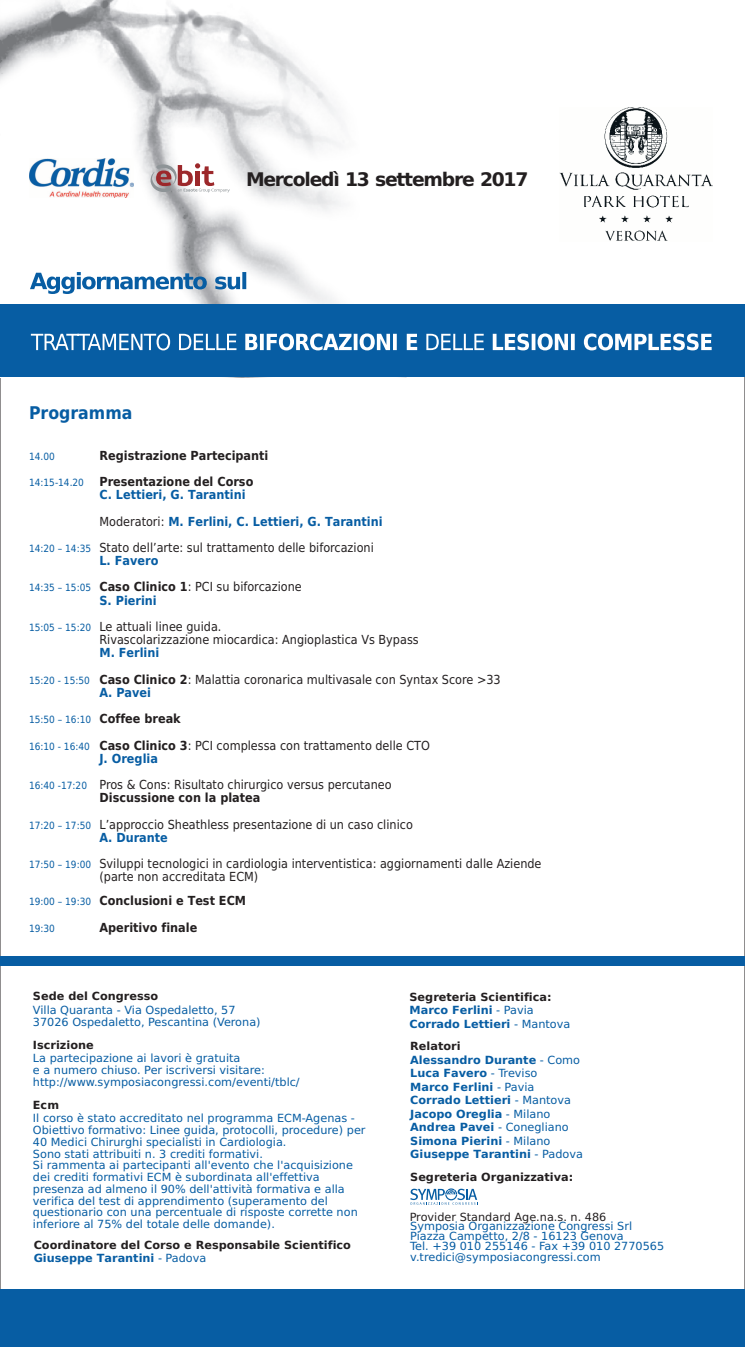
<style>
.page{position:relative;width:745px;height:1347px;background:#fff}
.page>*{position:absolute;margin:0;border:0;box-sizing:border-box;transform-origin:0 0}
.t1{font:700 18.75px "DejaVu Sans";letter-spacing:-.065em;color:#231f20}
.t2{font:700 17.5px "DejaVu Sans Condensed";color:#075da3}
.t3{font:12.5px/13.1px "DejaVu Sans Condensed";color:#231f20}
.t4{font:700 12.5px/26.4px "DejaVu Sans Condensed";color:#075da3}
.t5{font:700 12.5px/26.4px "DejaVu Sans Condensed";color:#231f20}
.t6{font:11.25px/11.8px "DejaVu Sans";color:#075da3}
.t7{font:700 11.25px/13.5px "DejaVu Sans";color:#075da3}
.t8{font:700 11.25px/12.4px "DejaVu Sans";color:#231f20}
.t9{font:11.25px "DejaVu Sans";color:#231f20}
.t10{font:10px "DejaVu Sans Condensed";color:#075da3}
.s1{font-weight:400;color:#231f20}
.s2{font-weight:700}
.s3{color:#075da3}
.s4{font-weight:400;color:#075da3}
.s5{color:#231f20}
.s6{font-weight:400}
</style>
<div class="page">
<img style="left:0;top:0;width:713px;height:304px">
<div style="left:0;top:304px;width:744px;height:72px;background:#075da3"></div>
<div style="left:0;top:956px;width:744px;height:10px;background:#075da3"></div>
<svg style="left:31px;top:333px;width:680px;height:17px"></svg>
<svg style="left:30px;top:272px;width:216px;height:22px"></svg>
<div style="left:0;top:1289px;width:744px;height:57px;background:#075da3"></div>
<img style="left:559px;top:108px;width:153px;height:133px">
<svg style="left:410px;top:1188px;width:67px;height:16px"></svg>
<img style="left:29px;top:159px;width:104px;height:38px">
<svg style="left:150px;top:163px;width:79px;height:30px"></svg>
<h1 class="t1" style="left:246px;top:171px;width:284px">Mercoledì 13 settembre 2017</h1>
<h2 class="t2" style="left:29px;top:406px;width:105px">Programma</h2>
<p class="t10" style="left:29px;top:452px;width:27px">14.00</p>
<p class="t10" style="left:29px;top:478px;width:56px">14:15-14.20</p>
<p class="t4" style="left:99px;top:483px;width:284px">C. Lettieri, G. Tarantini<br><span class="s1">Moderatori:</span> M. Ferlini, C. Lettieri, G. Tarantini</p>
<p class="t10" style="left:29px;top:544px;width:64px">14:20 – 14:35</p>
<p class="t4" style="left:99px;top:548px;width:60px">L. Favero</p>
<p class="t10" style="left:29px;top:584px;width:64px">14:35 – 15:05</p>
<p class="t4" style="left:99px;top:588px;width:59px">S. Pierini</p>
<p class="t10" style="left:29px;top:623px;width:64px">15:05 – 15:20</p>
<p class="t4" style="left:99px;top:641px;width:61px">M. Ferlini</p>
<p class="t10" style="left:29px;top:676px;width:62px">15:20 - 15:50</p>
<p class="t4" style="left:99px;top:680px;width:53px">A. Pavei</p>
<p class="t10" style="left:29px;top:715px;width:64px">15:50 – 16:10</p>
<p class="t10" style="left:29px;top:742px;width:62px">16:10 - 16:40</p>
<p class="t4" style="left:99px;top:746px;width:60px">J. Oreglia</p>
<p class="t10" style="left:29px;top:781px;width:59px">16:40 -17:20</p>
<p class="t10" style="left:29px;top:821px;width:64px">17:20 – 17:50</p>
<p class="t4" style="left:99px;top:825px;width:70px">A. Durante</p>
<p class="t10" style="left:29px;top:860px;width:64px">17:50 – 19:00</p>
<p class="t10" style="left:29px;top:897px;width:64px">19:00 – 19:30</p>
<p class="t10" style="left:29px;top:924px;width:27px">19:30</p>
<p class="t5" style="left:99px;top:443px;width:170px">Registrazione Partecipanti<br>Presentazione del Corso</p>
<p class="t3" style="left:99px;top:542px;width:276px">Stato dell’arte: sul trattamento delle biforcazioni</p>
<p class="t3" style="left:99px;top:581px;width:204px"><span class="s2">Caso Clinico 1</span>: PCI su biforcazione</p>
<p class="t3" style="left:99px;top:621px;width:320px">Le attuali linee guida.<br>Rivascolarizzazione miocardica: Angioplastica Vs Bypass</p>
<p class="t3" style="left:99px;top:674px;width:402px"><span class="s2">Caso Clinico 2</span>: Malattia coronarica multivasale con Syntax Score &gt;33</p>
<p class="t3" style="left:99px;top:707px;width:332px;line-height:26.4px"><span class="s2">Coffee break<br>Caso Clinico 3</span>: PCI complessa con trattamento delle CTO</p>
<p class="t3" style="left:99px;top:779px;width:293px">Pros &amp; Cons: Risultato chirurgico versus percutaneo</p>
<p class="t5" style="left:99px;top:786px;width:162px">Discussione con la platea</p>
<p class="t3" style="left:99px;top:819px;width:315px">L’approccio Sheathless presentazione di un caso clinico</p>
<p class="t3" style="left:99px;top:858px;width:443px">Sviluppi tecnologici in cardiologia interventistica: aggiornamenti dalle Aziende (parte non accreditata ECM)</p>
<p class="t5" style="left:99px;top:888px;width:148px">Conclusioni e Test ECM<br>Aperitivo finale</p>
<p class="t8" style="left:33px;top:991px;width:127px">Sede del Congresso</p>
<p class="t8" style="left:33px;top:1039px;width:62px">Iscrizione</p>
<p class="t6" style="left:33px;top:1005px;width:229px">Villa Quaranta - Via Ospedaletto, 57<br>37026 Ospedaletto, Pescantina (Verona)</p>
<p class="t6" style="left:33px;top:1053px;width:268px">La partecipazione ai lavori è gratuita<br>e a numero chiuso. Per iscriversi visitare: http://www.symposiacongressi.com/eventi/tblc/</p>
<p class="t6" style="left:33px;top:1113px;width:334px">Il corso è stato accreditato nel programma ECM-Agenas - Obiettivo formativo: Linee guida, protocolli, procedure) per 40 Medici Chirurghi specialisti in Cardiologia.<br>Sono stati attribuiti n. 3 crediti formativi.<br>Si rammenta ai partecipanti all'evento che l'acquisizione dei crediti formativi ECM è subordinata all'effettiva presenza ad almeno il 90% dell'attività formativa e alla verifica del test di apprendimento (superamento del questionario con una percentuale di risposte corrette non inferiore al 75% del totale delle domande).</p>
<p class="t8" style="left:33px;top:1099px;width:28px">Ecm</p>
<p class="t8" style="left:34px;top:1240px;width:318px">Coordinatore del Corso e Responsabile Scientifico<br><span class="s3">Giuseppe Tarantini</span> <span class="s4">- Padova</span></p>
<p class="t7" style="left:409px;top:990px;width:162px"><span class="s5">Segreteria Scientifica:<br></span>Marco Ferlini <span class="s6">- Pavia<br></span>Corrado Lettieri <span class="s6">- Mantova</span></p>
<p class="t7" style="left:410px;top:1040px;width:174px"><span class="s5">Relatori<br></span>Alessandro Durante <span class="s6">- Como<br></span>Luca Favero <span class="s6">- Treviso<br></span>Marco Ferlini <span class="s6">- Pavia<br></span>Corrado Lettieri <span class="s6">- Mantova<br></span>Jacopo Oreglia <span class="s6">- Milano<br></span>Andrea Pavei <span class="s6">- Conegliano<br></span>Simona Pierini <span class="s6">- Milano<br></span>Giuseppe Tarantini <span class="s6">- Padova</span></p>
<p class="t8" style="left:410px;top:1172px;width:164px">Segreteria Organizzativa:</p>
<p class="t6" style="left:410px;top:1221px;width:255px;line-height:10.2px">Symposia Organizzazione Congressi Srl Piazza Campetto, 2/8 - 16123 Genova<br>Tel. +39 010 255146 - Fax +39 010 2770565 v.tredici@symposiacongressi.com</p>
<p class="t9" style="left:409px;top:1211px;width:198px">Provider Standard Age.na.s. n. 486</p>
</div>
